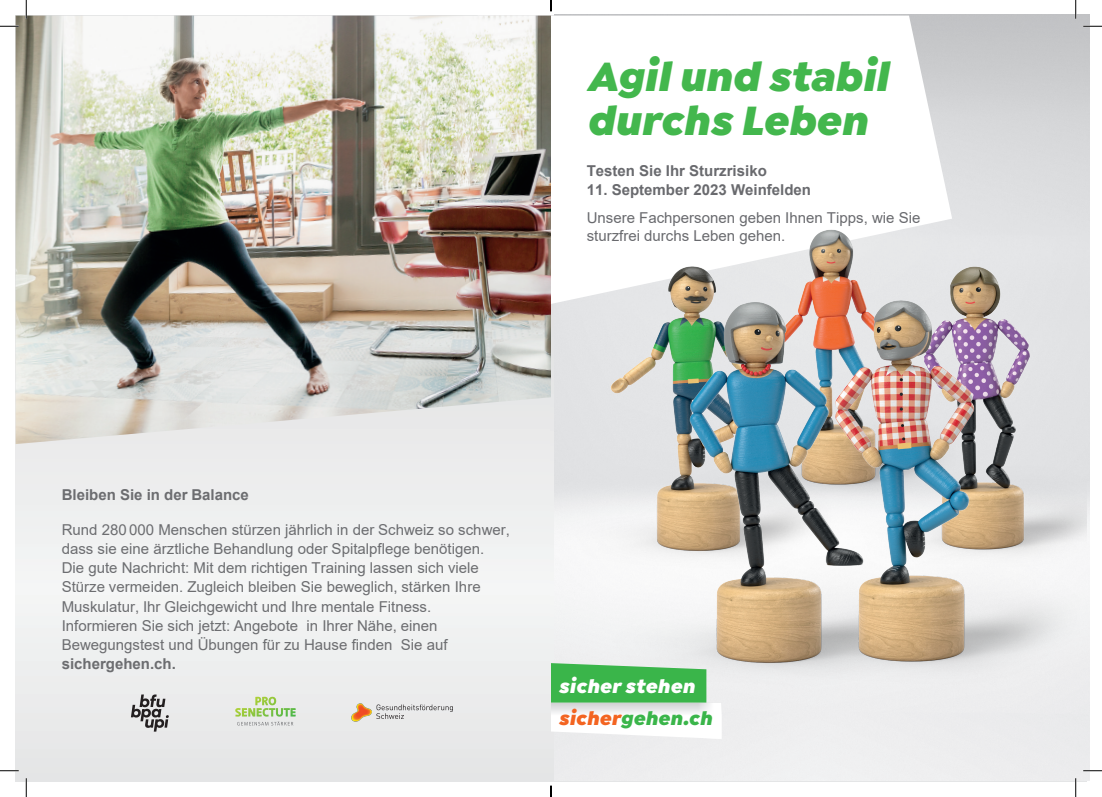
<style>
.page{position:relative;width:1102px;height:797px;background:#fff}
.page>*{position:absolute;margin:0;border:0;box-sizing:border-box;transform-origin:0 0}
.t1{font:italic 900 43.62px/43.6px "Isidora Sans";color:#43b74d}
.t2{font:italic 900 20.38px "Isidora Sans";letter-spacing:.01em;color:#3ab54a}
.t3{font:italic 900 20.38px "Isidora Sans";letter-spacing:.015em;color:#fff}
.t4{font:15px/19.1px "Arial";color:#6c6d70}
.t5{font:15px/17.8px "Arial";color:#696a6e}
.t6{font:700 15px "Arial";color:#696a6e}
.t7{font:700 15px "Arial";color:#6c6d70}
.s1{color:#f36421}
</style>
<div class="page">
<div style="left:16px;top:16px;width:1070px;height:765px;background:#edeeee"></div>
<img style="left:554px;top:15px;width:535px;height:765px">
<div style="left:551px;top:16px;width:401px;height:290px;background:#fff"></div>
<img style="left:16px;top:16px;width:535px;height:428px">
<svg style="left:235px;top:696px;width:61px;height:29px"></svg>
<svg style="left:376px;top:704px;width:77px;height:15px"></svg>
<img style="left:351px;top:703px;width:21px;height:19px">
<svg style="left:131px;top:694px;width:38px;height:37px"></svg>
<img style="left:566px;top:219px;width:155px;height:373px">
<div style="left:721px;top:189px;width:234px;height:56px;background:#fff"></div>
<img style="left:602px;top:245px;width:141px;height:470px">
<img style="left:852px;top:221px;width:234px;height:369px">
<img style="left:743px;top:240px;width:335px;height:475px">
<svg style="left:551px;top:663px;width:170px;height:76px"></svg>
<svg style="left:0;top:25px;width:19px;height:2px"></svg>
<svg style="left:1083px;top:25px;width:18px;height:2px"></svg>
<svg style="left:0;top:770px;width:19px;height:1px"></svg>
<svg style="left:1083px;top:770px;width:18px;height:1px"></svg>
<svg style="left:25px;top:0;width:2px;height:19px"></svg>
<svg style="left:25px;top:778px;width:2px;height:19px"></svg>
<svg style="left:1074px;top:0;width:2px;height:19px"></svg>
<svg style="left:1074px;top:778px;width:2px;height:19px"></svg>
<svg style="left:550px;top:785px;width:1px;height:12px"></svg>
<h1 class="t1" style="left:586px;top:55px;width:303px">Agil und stabil durchs Leben</h1>
<p class="t6" style="left:586px;top:160px;width:182px">Testen Sie Ihr Sturzrisiko</p>
<p class="t6" style="left:586px;top:179px;width:226px">11. September 2023 Weinfelden</p>
<p class="t5" style="left:586px;top:209px;width:335px">Unsere Fachpersonen geben Ihnen Tipps, wie Sie sturzfrei durchs Leben gehen.</p>
<p class="t7" style="left:62px;top:484px;width:189px">Bleiben Sie in der Balance</p>
<p class="t4" style="left:62px;top:520px;width:450px">Rund 280 000 Menschen stürzen jährlich in der Schweiz so schwer, dass sie eine ärztliche Behandlung oder Spitalpflege benötigen.<br>Die gute Nachricht: Mit dem richtigen Training lassen sich viele Stürze vermeiden. Zugleich bleiben Sie beweglich, stärken Ihre Muskulatur, Ihr Gleichgewicht und Ihre mentale Fitness.<br>Informieren Sie sich jetzt: Angebote in Ihrer Nähe, einen Bewegungstest und Übungen für zu Hause finden Sie auf</p>
<p class="t7" style="left:62px;top:653px;width:116px">sichergehen.ch.</p>
<h2 class="t3" style="left:558px;top:673px;width:138px">sicher stehen</h2>
<h2 class="t2" style="left:558px;top:705px;width:155px"><span class="s1">sicher</span>gehen.ch</h2>
</div>
